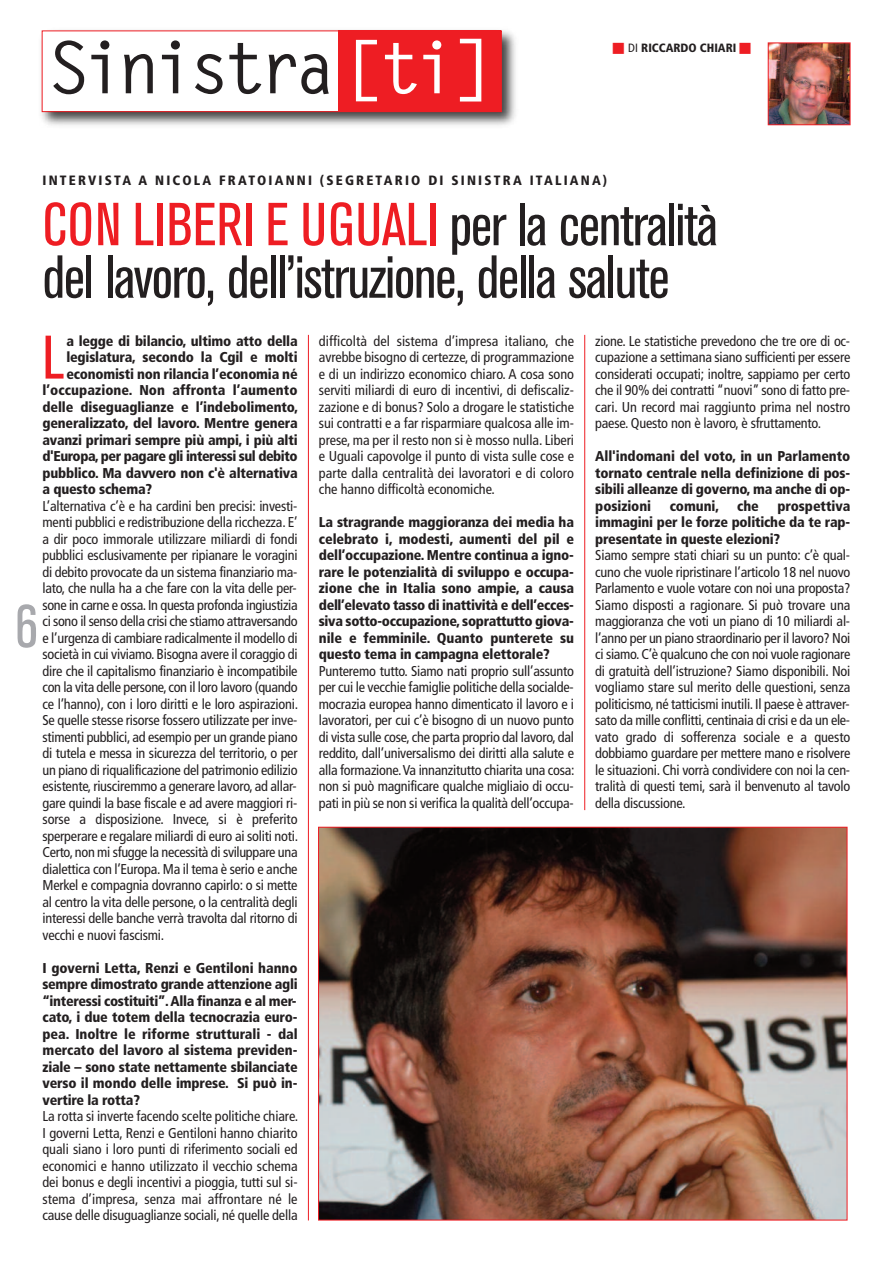
<style>
.page{position:relative;width:893px;height:1263px;background:#fff}
.page>*{position:absolute;margin:0;border:0;box-sizing:border-box;transform-origin:0 0}
.t1{font:700 72px "Letter Gothic Std";letter-spacing:-.11em;color:#231f20}
.t2{font:condensed 60.75px "Akzidenz Grotesk BE";color:#ee1d23}
.t3{font:condensed 60px/52.5px "Akzidenz Grotesk BE";letter-spacing:-.02em;color:#231f20}
.t4{font:condensed 60px "Akzidenz Grotesk BE";color:#a8a9ad}
.t5{font:condensed 14.25px/16.5px "Frutiger";letter-spacing:-.015em;color:#231f20;text-align:justify}
.t6{font:900 condensed 14.25px/16.5px "Frutiger";letter-spacing:-.015em;color:#231f20;text-align:justify}
.t7{font:900 condensed 14.25px "Frutiger";letter-spacing:-.035em;color:#231f20}
.t8{font:900 condensed 14.25px "Frutiger";letter-spacing:.005em;color:#231f20}
.t9{font:900 condensed 13.5px "Frutiger";letter-spacing:.16em;color:#231f20}
.t10{font:900 condensed 12px "Frutiger";color:#231f20}
.s1{color:#fff}
.s2{font-size:73.5px;color:#fff}
.s3{color:#ee1d23}
.s4{font-weight:400}
</style>
<div class="page">
<hr style="left:308px;top:335px;width:1px;height:885px;background:#ee1d23">
<hr style="left:584px;top:335px;width:1px;height:475px;background:#ee1d23">
<img style="left:320px;top:829px;width:525px;height:389px">
<img style="left:41px;top:30px;width:475px;height:96px">
<div style="left:43px;top:31px;width:458px;height:80px;background:#fff"></div>
<div style="left:42px;top:31px;width:460px;height:81px;border:1px solid #ee1d23"></div>
<img style="left:770px;top:45px;width:78px;height:78px">
<div style="left:768px;top:43px;width:82px;height:82px;border:1px solid #ee1d23"></div>
<div style="left:338px;top:31px;width:163px;height:81px;background:#ee1d23"></div>
<h1 class="t1" style="left:47px;top:36px;width:448px">Sinistra <span class="s1">[ti</span><span class="s2">]</span></h1>
<p class="t10" style="left:613px;top:43px;width:140px"><span class="s3">■</span> <span class="s4">DI</span> RICCARDO CHIARI <span class="s3">■</span></p>
<p class="t9" style="left:43px;top:175px;width:566px">INTERVISTA A NICOLA FRATOIANNI (SEGRETARIO DI SINISTRA ITALIANA)</p>
<h3 class="t3" style="left:43px;top:203px;width:677px"><span class="s3">CON LIBERI E UGUALI</span> per la centralità del lavoro, dell’istruzione, della salute</h3>
<h2 class="t2" style="left:43px;top:336px;width:23px">L</h2>
<p class="t6" style="left:66px;top:333px;width:233px">a legge di bilancio, ultimo atto della</p>
<p class="t6" style="left:66px;top:350px;width:233px">legislatura, secondo la Cgil e molti</p>
<p class="t6" style="left:66px;top:366px;width:233px">economisti non rilancia l’economia né</p>
<p class="t8" style="left:43px;top:384px;width:257px">l’occupazione. Non affronta l’aumento</p>
<p class="t6" style="left:43px;top:399px;width:257px">delle diseguaglianze e l’indebolimento,</p>
<p class="t6" style="left:43px;top:416px;width:257px">generalizzato, del lavoro. Mentre genera</p>
<p class="t6" style="left:43px;top:432px;width:257px">avanzi primari sempre più ampi, i più alti</p>
<p class="t7" style="left:43px;top:450px;width:257px">d'Europa, per pagare gli interessi sul debito</p>
<p class="t6" style="left:43px;top:465px;width:257px">pubblico. Ma davvero non c'è alternativa</p>
<p class="t6" style="left:43px;top:482px;width:111px">a questo schema?</p>
<p class="t5" style="left:43px;top:498px;width:257px">L’alternativa c’è e ha cardini ben precisi: investi&shy;menti pubblici e redistribuzione della ricchezza. E’ a dir poco immorale utilizzare miliardi di fondi pubblici esclusivamente per ripianare le voragini di debito provocate da un sistema finanziario ma&shy;lato, che nulla ha a che fare con la vita delle per&shy;sone in carne e ossa. In questa profonda ingiustizia ci sono il senso della crisi che stiamo attraversando e l’urgenza di cambiare radicalmente il modello di società in cui viviamo. Bisogna avere il coraggio di dire che il capitalismo finanziario è incompatibile con la vita delle persone,con il loro lavoro (quando ce l’hanno), con i loro diritti e le loro aspirazioni.<br>Se quelle stesse risorse fossero utilizzate per inve&shy;stimenti pubblici, ad esempio per un grande piano di tutela e messa in sicurezza del territorio, o per un piano di riqualificazione del patrimonio edilizio esistente,riusciremmo a generare lavoro, ad allar&shy;gare quindi la base fiscale e ad avere maggiori ri&shy;sorse a disposizione. Invece, si è preferito sperperare e regalare miliardi di euro ai soliti noti.<br>Certo, non mi sfugge la necessità di sviluppare una dialettica con l’Europa. Ma il tema è serio e anche Merkel e compagnia dovranno capirlo: o si mette al centro la vita delle persone, o la centralità degli interessi delle banche verrà travolta dal ritorno di vecchi e nuovi fascismi.</p>
<p class="t6" style="left:42px;top:960px;width:257px">I governi Letta, Renzi e Gentiloni hanno sempre dimostrato grande attenzione agli “interessi costituiti”.Alla finanza e al mer&shy;cato, i due totem della tecnocrazia euro&shy;pea. Inoltre le riforme strutturali - dal mercato del lavoro al sistema previden&shy;ziale – sono state nettamente sbilanciate verso il mondo delle imprese. Si può in&shy;vertire la rotta?</p>
<p class="t5" style="left:42px;top:1109px;width:257px">La rotta si inverte facendo scelte politiche chiare.<br>I governi Letta, Renzi e Gentiloni hanno chiarito quali siano i loro punti di riferimento sociali ed economici e hanno utilizzato il vecchio schema dei bonus e degli incentivi a pioggia, tutti sul si&shy;stema d’impresa, senza mai affrontare né le cause delle disuguaglianze sociali, né quelle della</p>
<h3 class="t4" style="left:16px;top:605px;width:24px">6</h3>
<p class="t5" style="left:319px;top:333px;width:257px">difficoltà del sistema d’impresa italiano, che avrebbe bisogno di certezze, di programmazione e di un indirizzo economico chiaro. A cosa sono serviti miliardi di euro di incentivi, di defiscaliz&shy;zazione e di bonus? Solo a drogare le statistiche sui contratti e a far risparmiare qualcosa alle im&shy;prese, ma per il resto non si è mosso nulla. Liberi e Uguali capovolge il punto di vista sulle cose e parte dalla centralità dei lavoratori e di coloro che hanno difficoltà economiche.</p>
<p class="t6" style="left:319px;top:515px;width:257px">La stragrande maggioranza dei media ha celebrato i, modesti, aumenti del pil e dell’occupazione. Mentre continua a igno&shy;rare le potenzialità di sviluppo e occupa&shy;zione che in Italia sono ampie, a causa dell’elevato tasso di inattività e dell’ecces&shy;siva sotto-occupazione, soprattutto giova&shy;nile e femminile. Quanto punterete su questo tema in campagna elettorale?</p>
<p class="t5" style="left:319px;top:663px;width:257px">Punteremo tutto. Siamo nati proprio sull’assunto per cui le vecchie famiglie politiche della socialde&shy;mocrazia europea hanno dimenticato il lavoro e i lavoratori, per cui c’è bisogno di un nuovo punto di vista sulle cose,che parta proprio dal lavoro, dal reddito, dall’universalismo dei diritti alla salute e alla formazione.Va innanzitutto chiarita una cosa: non si può magnificare qualche migliaio di occu&shy;pati in più se non si verifica la qualità dell’occupa-</p>
<p class="t5" style="left:595px;top:333px;width:257px">zione. Le statistiche prevedono che tre ore di oc&shy;cupazione a settimana siano sufficienti per essere considerati occupati; inoltre, sappiamo per certo che il 90% dei contratti “nuovi” sono di fatto pre&shy;cari. Un record mai raggiunto prima nel nostro paese. Questo non è lavoro, è sfruttamento.</p>
<p class="t6" style="left:595px;top:449px;width:257px">All'indomani del voto, in un Parlamento tornato centrale nella definizione di pos&shy;sibili alleanze di governo, ma anche di op&shy;posizioni</p>
<p class="t6" style="left:595px;top:498px;width:257px;text-indent:182px">prospettiva immagini per le forze politiche da te rap&shy;presentate in queste elezioni?</p>
<p class="t5" style="left:595px;top:548px;width:257px">Siamo sempre stati chiari su un punto: c’è qual&shy;cuno che vuole ripristinare l’articolo 18 nel nuovo Parlamento e vuole votare con noi una proposta?<br>Siamo disposti a ragionare. Si può trovare una maggioranza che voti un piano di 10 miliardi al&shy;l’anno per un piano straordinario per il lavoro? Noi ci siamo.C’è qualcuno che con noi vuole ragionare di gratuità dell’istruzione? Siamo disponibili. Noi vogliamo stare sul merito delle questioni, senza politicismo, né tatticismi inutili. Il paese è attraver&shy;sato da mille conflitti,centinaia di crisi e da un ele&shy;vato grado di sofferenza sociale e a questo dobbiamo guardare per mettere mano e risolvere le situazioni. Chi vorrà condividere con noi la cen&shy;tralità di questi temi, sarà il benvenuto al tavolo della discussione.</p>
<p class="t6" style="left:670px;top:498px;width:51px">comuni,</p>
<p class="t6" style="left:737px;top:498px;width:23px">che</p>
</div>
